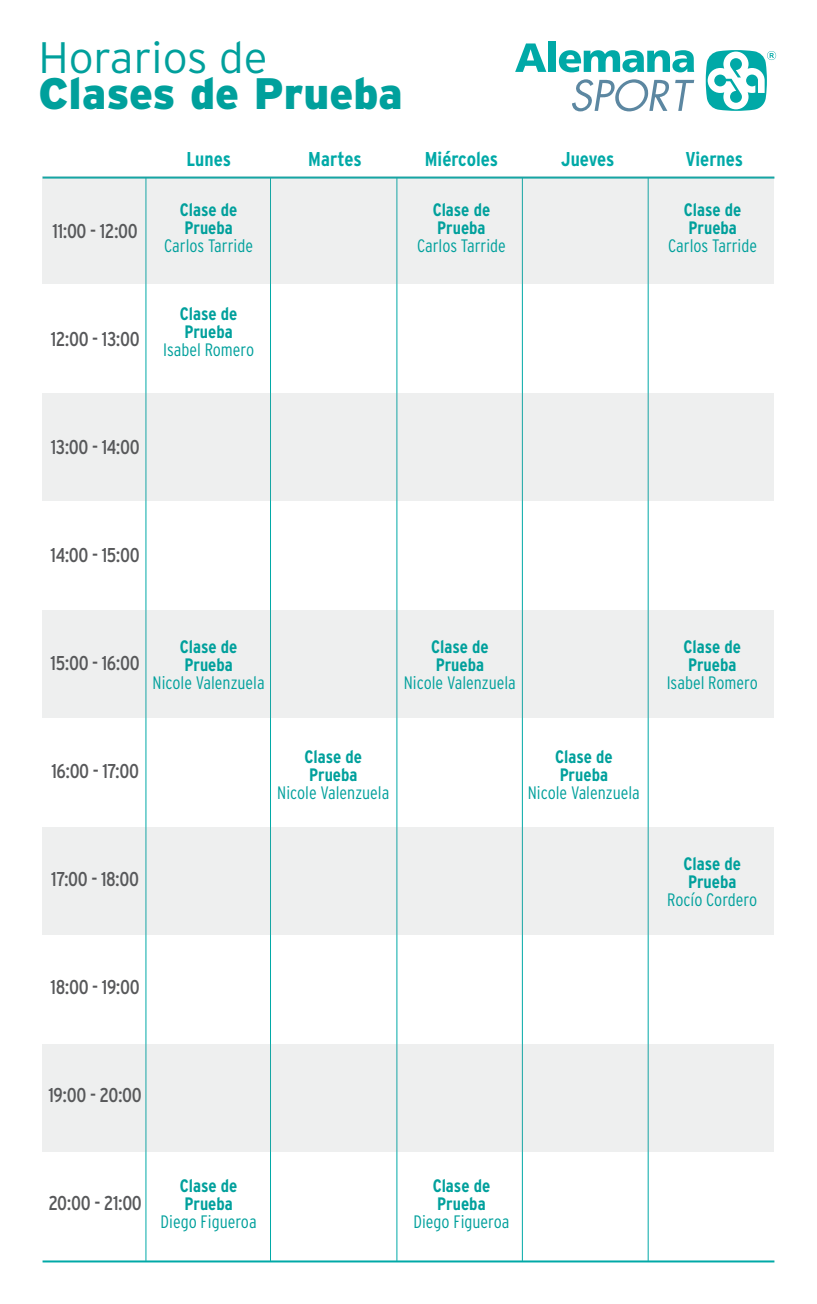
<style>
.page{position:relative;width:817px;height:1304px;background:#fff}
.page>*{position:absolute;margin:0;border:0;box-sizing:border-box;transform-origin:0 0}
.t1{font:900 44px "Interstate";color:#00a09c}
.t2{font:300 44px "Interstate";color:#00a09c}
.t3{font:20px "Interstate Condensed";letter-spacing:-.02em;color:#57585a}
.t4{font:700 20px "Interstate Condensed";color:#00a9a7}
.t5{font:300 18px "Interstate Condensed";color:#00a09c}
.t6{font:700 18px/18px "Interstate Condensed";color:#00a09c}
</style>
<div class="page">
<hr style="left:145px;top:178px;width:1px;height:1083px;background:#00a9a7">
<hr style="left:396px;top:178px;width:1px;height:1083px;background:#00a9a7">
<hr style="left:647px;top:178px;width:1px;height:1083px;background:#00a9a7">
<hr style="left:522px;top:178px;width:1px;height:1083px;background:#00a9a7">
<hr style="left:270px;top:178px;width:1px;height:1083px;background:#00a9a7">
<hr style="left:43px;top:1260px;width:731px;height:2px;background:#00a9a7">
<div style="left:43px;top:176px;width:731px;height:108px;background:#eeefef"></div>
<div style="left:43px;top:393px;width:731px;height:108px;background:#eeefef"></div>
<div style="left:43px;top:610px;width:731px;height:108px;background:#eeefef"></div>
<div style="left:43px;top:827px;width:731px;height:108px;background:#eeefef"></div>
<div style="left:43px;top:1044px;width:731px;height:108px;background:#eeefef"></div>
<svg style="left:572px;top:79px;width:97px;height:32px"></svg>
<svg style="left:675px;top:80px;width:19px;height:31px"></svg>
<svg style="left:515px;top:43px;width:31px;height:29px"></svg>
<div style="left:548px;top:41px;width:7px;height:31px;background:#00a9a7"></div>
<svg style="left:558px;top:50px;width:136px;height:22px"></svg>
<svg style="left:705px;top:50px;width:71px;height:61px"></svg>
<svg style="left:446px;top:176px;width:13px;height:13px"></svg>
<h1 class="t2" style="left:38px;top:33px;width:231px">Horarios de</h1>
<h1 class="t1" style="left:38px;top:69px;width:366px">Clases de Prueba</h1>
<p class="t3" style="left:53px;top:220px;width:87px">11:00 - 12:00</p>
<p class="t3" style="left:51px;top:328px;width:90px">12:00 - 13:00</p>
<p class="t4" style="left:186px;top:147px;width:46px">Lunes</p>
<p class="t4" style="left:308px;top:147px;width:55px">Martes</p>
<p class="t4" style="left:425px;top:147px;width:75px">Miércoles</p>
<p class="t4" style="left:561px;top:147px;width:55px">Jueves</p>
<p class="t4" style="left:685px;top:147px;width:59px">Viernes</p>
<p class="t6" style="left:180px;top:201px;width:59px">Clase de<br>Prueba</p>
<p class="t5" style="left:164px;top:236px;width:90px">Carlos Tarride</p>
<p class="t6" style="left:180px;top:305px;width:59px">Clase de<br>Prueba</p>
<p class="t5" style="left:163px;top:340px;width:93px">Isabel Romero</p>
<p class="t6" style="left:432px;top:201px;width:59px">Clase de<br>Prueba</p>
<p class="t5" style="left:417px;top:236px;width:90px">Carlos Tarride</p>
<p class="t6" style="left:683px;top:201px;width:59px">Clase de<br>Prueba</p>
<p class="t5" style="left:668px;top:236px;width:90px">Carlos Tarride</p>
<p class="t3" style="left:51px;top:436px;width:90px">13:00 - 14:00</p>
<p class="t3" style="left:51px;top:544px;width:91px">14:00 - 15:00</p>
<p class="t3" style="left:51px;top:652px;width:91px">15:00 - 16:00</p>
<p class="t6" style="left:180px;top:638px;width:59px">Clase de<br>Prueba</p>
<p class="t5" style="left:152px;top:673px;width:114px">Nicole Valenzuela</p>
<p class="t6" style="left:431px;top:638px;width:59px">Clase de<br>Prueba</p>
<p class="t5" style="left:404px;top:673px;width:114px">Nicole Valenzuela</p>
<p class="t3" style="left:51px;top:760px;width:89px">16:00 - 17:00</p>
<p class="t6" style="left:304px;top:747px;width:59px">Clase de<br>Prueba</p>
<p class="t5" style="left:277px;top:782px;width:114px">Nicole Valenzuela</p>
<p class="t6" style="left:555px;top:747px;width:59px">Clase de<br>Prueba</p>
<p class="t5" style="left:527px;top:782px;width:114px">Nicole Valenzuela</p>
<p class="t3" style="left:51px;top:868px;width:89px">17:00 - 18:00</p>
<p class="t6" style="left:683px;top:638px;width:59px">Clase de<br>Prueba</p>
<p class="t5" style="left:666px;top:673px;width:93px">Isabel Romero</p>
<p class="t6" style="left:683px;top:854px;width:59px">Clase de<br>Prueba</p>
<p class="t5" style="left:667px;top:889px;width:91px">Rocío Cordero</p>
<p class="t3" style="left:51px;top:976px;width:91px">18:00 - 19:00</p>
<p class="t3" style="left:49px;top:1084px;width:95px">19:00 - 20:00</p>
<p class="t3" style="left:48px;top:1192px;width:95px">20:00 - 21:00</p>
<p class="t6" style="left:180px;top:1177px;width:59px">Clase de<br>Prueba</p>
<p class="t5" style="left:161px;top:1212px;width:97px">Diego Figueroa</p>
<p class="t6" style="left:432px;top:1177px;width:59px">Clase de<br>Prueba</p>
<p class="t5" style="left:413px;top:1212px;width:97px">Diego Figueroa</p>
</div>
